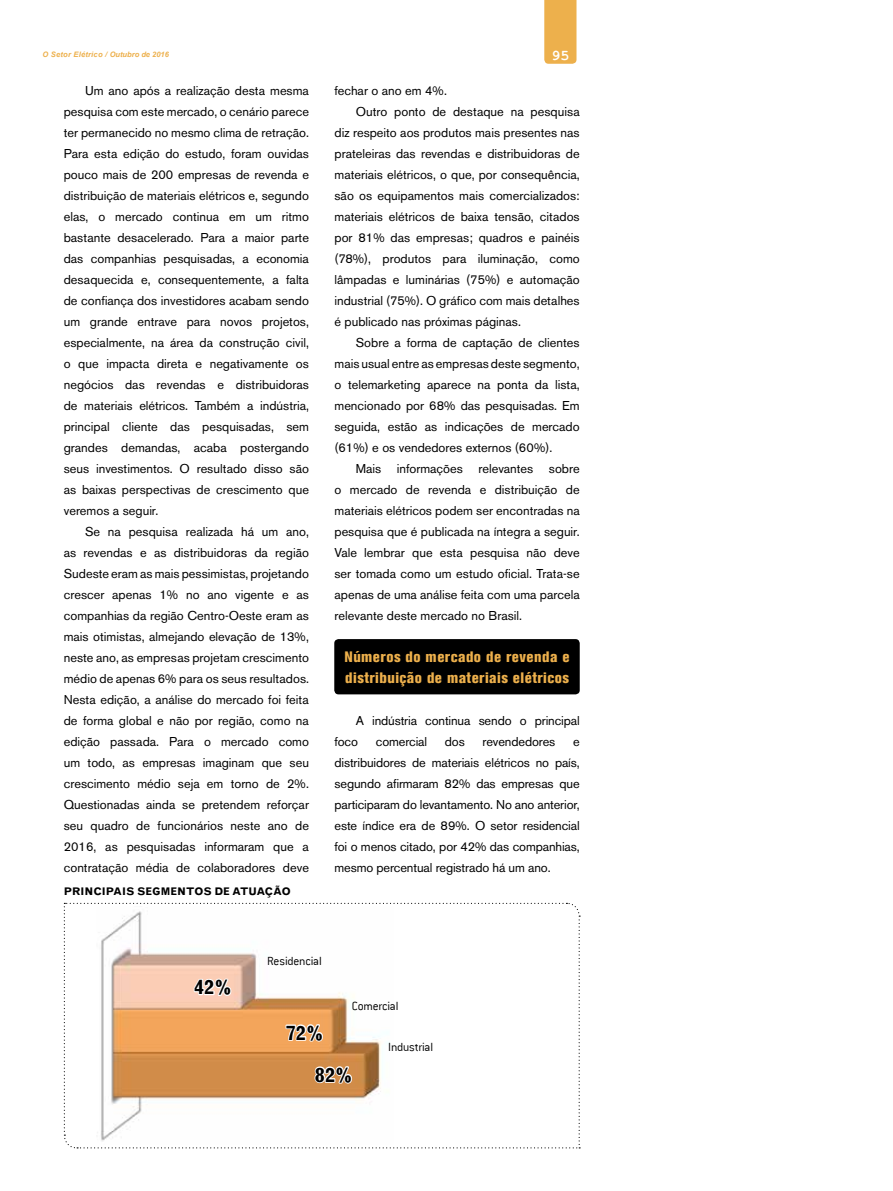
<style>
.page{position:relative;width:893px;height:1191px;background:#fff}
.page>*{position:absolute;margin:0;border:0;box-sizing:border-box;transform-origin:0 0}
.t1{font:700 19.5px/42px "Grotesque MT Std";color:#000}
.t2{font:800 condensed 15px/21px "Akzidenz Grotesk BE";letter-spacing:.03em;color:#edb04c}
.t3{font:700 15px "Courier New";color:#fff}
.t4{font:300 13.05px "Conduit ITC";letter-spacing:-.015em;color:#000}
.t5{font:12.75px/21px "Akzidenz Grotesk BE";color:#000;text-align:justify}
.t6{font:700 10.5px "Grotesque MT Std";color:#000}
.t7{font:italic 700 7.5px "Arial";letter-spacing:.03em;color:#edb04c}
</style>
<div class="page">
<div style="left:334px;top:639px;width:246px;height:55px;background:#000;border-radius:4px"></div>
<svg style="left:63px;top:902px;width:517px;height:247px"></svg>
<div style="left:544px;top:0;width:32px;height:64px;background:#edb04c"></div>
<p class="t7" style="left:43px;top:49px;width:128px">O Setor Elétrico / Outubro de 2016</p>
<p class="t5" style="left:64px;top:80px;width:247px;text-indent:21px">Um ano após a realização desta mesma pesquisa com este mercado, o cenário parece ter permanecido no mesmo clima de retração.<br>Para esta edição do estudo, foram ouvidas pouco mais de 200 empresas de revenda e distribuição de materiais elétricos e, segundo elas, o mercado continua em um ritmo bastante desacelerado. Para a maior parte das companhias pesquisadas, a economia desaquecida e, consequentemente, a falta de confiança dos investidores acabam sendo um grande entrave para novos projetos, especialmente, na área da construção civil, o que impacta direta e negativamente os negócios das revendas e distribuidoras de materiais elétricos. Também a indústria, principal cliente das pesquisadas, sem grandes demandas, acaba postergando seus investimentos. O resultado disso são as baixas perspectivas de crescimento que veremos a seguir.</p>
<p class="t5" style="left:64px;top:521px;width:247px;text-indent:21px">Se na pesquisa realizada há um ano, as revendas e as distribuidoras da região Sudeste eram as mais pessimistas, projetando crescer apenas 1% no ano vigente e as companhias da região Centro-Oeste eram as mais otimistas, almejando elevação de 13%, neste ano, as empresas projetam crescimento médio de apenas 6% para os seus resultados.<br>Nesta edição, a análise do mercado foi feita de forma global e não por região, como na edição passada. Para o mercado como um todo, as empresas imaginam que seu crescimento médio seja em torno de 2%.<br>Questionadas ainda se pretendem reforçar seu quadro de funcionários neste ano de 2016, as pesquisadas informaram que a contratação média de colaboradores deve</p>
<p class="t6" style="left:64px;top:885px;width:228px">PRINCIPAIS SEGMENTOS DE ATUAÇÃO</p>
<p class="t3" style="left:551px;top:46px;width:19px">95</p>
<p class="t5" style="left:334px;top:80px;width:114px">fechar o ano em 4%.</p>
<p class="t5" style="left:356px;top:101px;width:225px">Outro ponto de destaque na pesquisa</p>
<p class="t5" style="left:334px;top:122px;width:247px">diz respeito aos produtos mais presentes nas</p>
<p class="t5" style="left:334px;top:143px;width:247px">prateleiras das revendas e distribuidoras de</p>
<p class="t5" style="left:334px;top:164px;width:247px">materiais elétricos, o que, por consequência,</p>
<p class="t5" style="left:334px;top:185px;width:247px">são os equipamentos mais comercializados:</p>
<p class="t5" style="left:334px;top:206px;width:247px">materiais elétricos de baixa tensão, citados</p>
<p class="t5" style="left:334px;top:227px;width:247px">por 81% das empresas; quadros e painéis</p>
<p class="t5" style="left:334px;top:248px;width:247px">(78%), produtos para iluminação, como</p>
<p class="t5" style="left:334px;top:269px;width:247px">lâmpadas e luminárias (75%) e automação</p>
<p class="t5" style="left:334px;top:290px;width:247px">industrial (75%). O gráfico com mais detalhes</p>
<p class="t5" style="left:334px;top:311px;width:188px">é publicado nas próximas páginas.</p>
<p class="t5" style="left:356px;top:332px;width:225px">Sobre a forma de captação de clientes</p>
<p class="t5" style="left:334px;top:353px;width:247px">mais usual entre as empresas deste segmento,</p>
<p class="t5" style="left:334px;top:374px;width:247px">o telemarketing aparece na ponta da lista,</p>
<p class="t5" style="left:334px;top:395px;width:247px">mencionado por 68% das pesquisadas. Em</p>
<p class="t5" style="left:334px;top:416px;width:247px">seguida, estão as indicações de mercado</p>
<p class="t5" style="left:334px;top:437px;width:219px">(61%) e os vendedores externos (60%).</p>
<p class="t5" style="left:356px;top:458px;width:225px">Mais informações relevantes sobre</p>
<p class="t5" style="left:334px;top:479px;width:247px">o mercado de revenda e distribuição de</p>
<p class="t5" style="left:334px;top:500px;width:247px">materiais elétricos podem ser encontradas na</p>
<p class="t5" style="left:334px;top:521px;width:247px">pesquisa que é publicada na íntegra a seguir.</p>
<p class="t5" style="left:334px;top:542px;width:247px">Vale lembrar que esta pesquisa não deve</p>
<p class="t5" style="left:334px;top:563px;width:247px">ser tomada como um estudo oficial. Trata-se</p>
<p class="t5" style="left:334px;top:584px;width:247px">apenas de uma análise feita com uma parcela</p>
<p class="t5" style="left:334px;top:605px;width:189px">relevante deste mercado no Brasil.</p>
<p class="t2" style="left:344px;top:646px;width:227px">Números do mercado de revenda e distribuição de materiais elétricos</p>
<p class="t5" style="left:334px;top:710px;width:247px;text-indent:21px">A indústria continua sendo o principal foco</p>
<p class="t5" style="left:376px;top:731px;width:53px">comercial</p>
<p class="t5" style="left:445px;top:731px;width:21px">dos</p>
<p class="t5" style="left:483px;top:731px;width:74px">revendedores</p>
<p class="t5" style="left:334px;top:731px;width:247px;text-indent:239px">e distribuidores de materiais elétricos no país, segundo afirmaram 82% das empresas que participaram do levantamento. No ano anterior, este índice era de 89%. O setor residencial foi o menos citado, por 42% das companhias, mesmo percentual registrado há um ano.</p>
<h1 class="t1" style="left:194px;top:966px;width:38px">42%</h1>
<p class="t4" style="left:267px;top:954px;width:56px">Residencial</p>
<p class="t4" style="left:352px;top:999px;width:48px">Comercial</p>
<p class="t4" style="left:388px;top:1040px;width:47px">Industrial</p>
<h1 class="t1" style="left:315px;top:1012px;width:38px;text-indent:-29px">72%<br>82%</h1>
</div>
